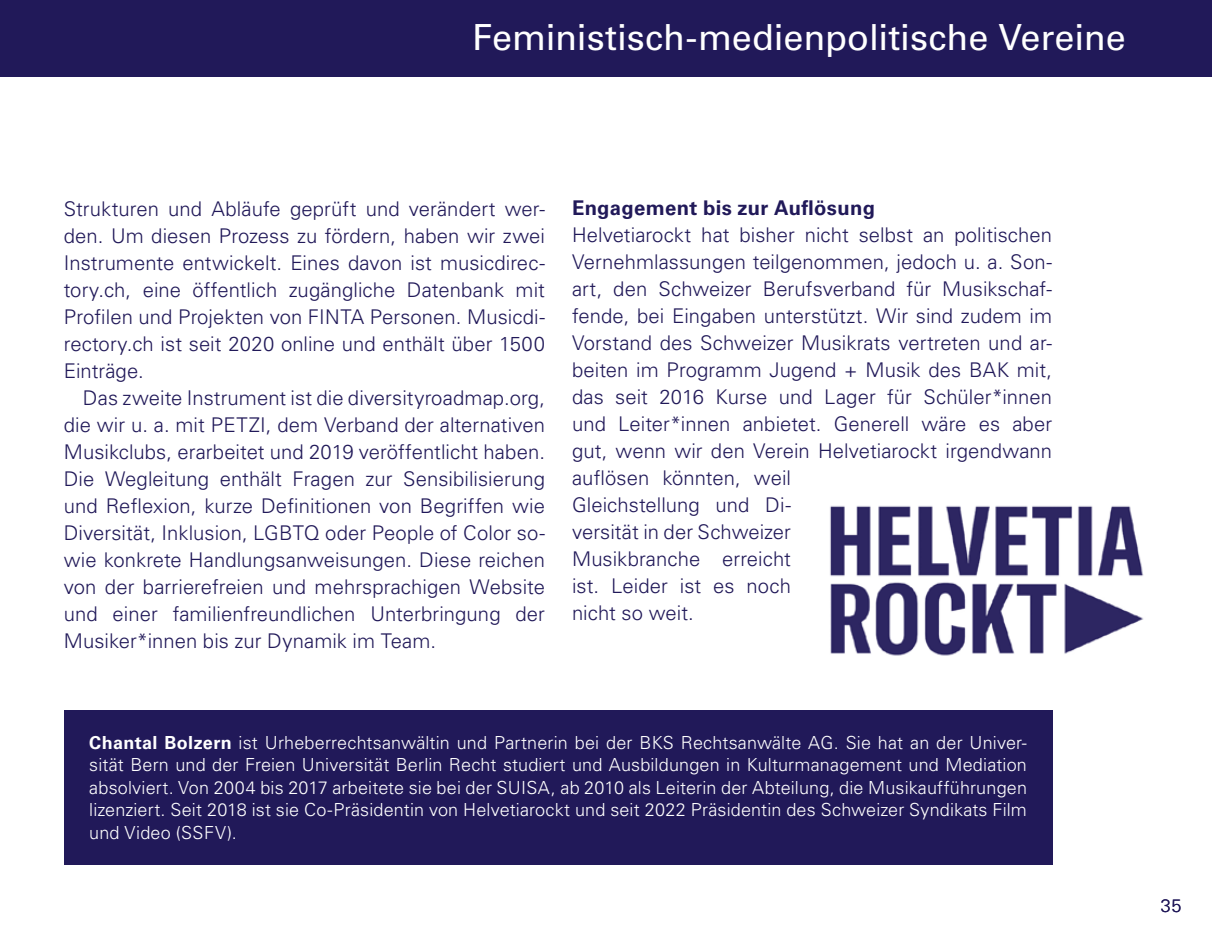
<style>
.page{position:relative;width:1212px;height:944px;background:#fff}
.page>*{position:absolute;margin:0;border:0;box-sizing:border-box;transform-origin:0 0}
.t1{font:36px "Univers LT Std";letter-spacing:-.005em;color:#fff}
.t2{font:300 20.25px/27px "Univers LT Std";letter-spacing:.005em;color:#211959;text-align:justify}
.t3{font:700 20.25px "Univers LT Std";letter-spacing:.015em;color:#211959}
.t4{font:300 18px/22.5px "Univers LT Std";letter-spacing:.01em;color:#fff;text-align:justify}
.t5{font:300 18px "Univers LT Std";color:#211959}
.s1{font-weight:700}
</style>
<div class="page">
<div style="left:0;top:0;width:1212px;height:77px;background:#211959"></div>
<img style="left:830px;top:505px;width:314px;height:151px">
<div style="left:64px;top:710px;width:988px;height:154px;background:#211959"></div>
<h1 class="t1" style="left:472px;top:15px;width:655px">Feministisch-medienpolitische Vereine</h1>
<p class="t2" style="left:64px;top:195px;width:483px">Strukturen und Abläufe geprüft und verändert wer&shy;den. Um diesen Prozess zu fördern, haben wir zwei Instrumente entwickelt. Eines davon ist musicdirec&shy;tory.ch, eine öffentlich zugängliche Datenbank mit Profilen und Projekten von FINTA Personen. Musicdi&shy;rectory.ch ist seit 2020 online und enthält über 1500<br>Einträge.</p>
<p class="t2" style="left:64px;top:384px;width:483px;text-indent:19px">Das zweite Instrument ist die diversityroadmap.org, die wir u. a. mit PETZI, dem Verband der alternativen Musikclubs, erarbeitet und 2019 veröffentlicht haben.<br>Die Wegleitung enthält Fragen zur Sensibilisierung und Reflexion, kurze Definitionen von Begriffen wie Diversität, Inklusion, LGBTQ oder People of Color so&shy;wie konkrete Handlungsanweisungen. Diese reichen von der barrierefreien und mehrsprachigen Website und einer familienfreundlichen Unterbringung der Musiker*innen bis zur Dynamik im Team.</p>
<p class="t3" style="left:572px;top:196px;width:305px">Engagement bis zur Auflösung</p>
<p class="t2" style="left:572px;top:222px;width:482px;text-align:left">Helvetiarockt hat bisher nicht selbst an politischen Vernehmlassungen teilgenommen, jedoch u. a. Son&shy;art, den Schweizer Berufsverband für Musikschaf&shy;fende, bei Eingaben unterstützt. Wir sind zudem im Vorstand des Schweizer Musikrats vertreten und ar&shy;beiten im Programm Jugend + Musik des BAK mit, das seit 2016 Kurse und Lager für Schüler*innen und Leiter*innen anbietet. Generell wäre es aber gut, wenn wir den Verein Helvetiarockt irgendwann auflösen könnten, weil<br>Gleichstellung und Di-<br>versität in der Schweizer<br>Musikbranche erreicht<br>ist. Leider ist es noch<br>nicht so weit.</p>
<p class="t4" style="left:89px;top:731px;width:939px"><span class="s1">Chantal Bolzern</span> ist Urheberrechtsanwältin und Partnerin bei der BKS Rechtsanwälte AG. Sie hat an der Univer&shy;sität Bern und der Freien Universität Berlin Recht studiert und Ausbildungen in Kulturmanagement und Mediation absolviert. Von 2004 bis 2017 arbeitete sie bei der SUISA, ab 2010 als Leiterin der Abteilung, die Musikaufführungen lizenziert. Seit 2018 ist sie Co-Präsidentin von Helvetiarockt und seit 2022 Präsidentin des Schweizer Syndikats Film und Video (SSFV).</p>
<p class="t5" style="left:1161px;top:895px;width:22px">35</p>
</div>
